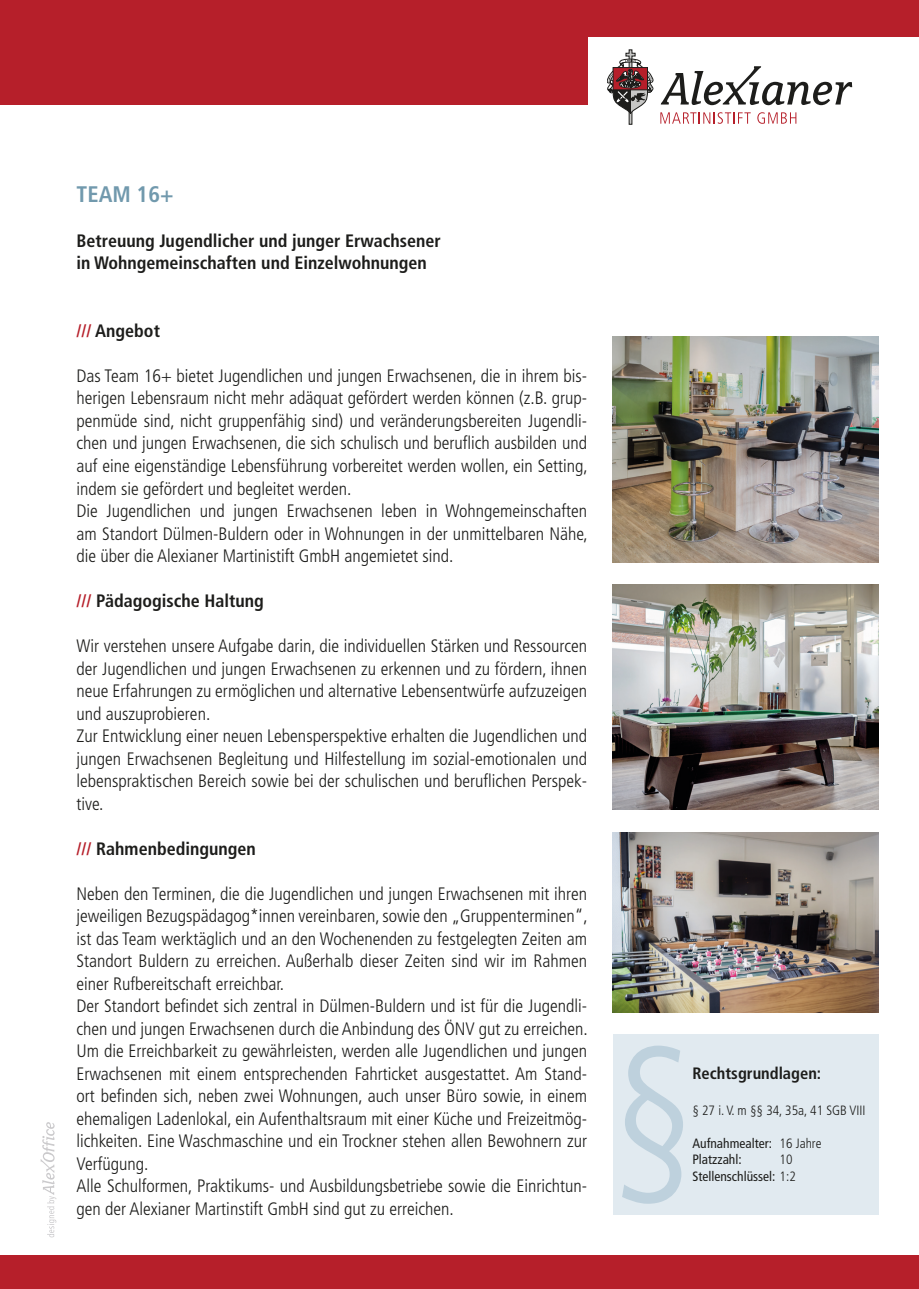
<style>
.page{position:relative;width:919px;height:1289px;background:#fff}
.page>*{position:absolute;margin:0;border:0;box-sizing:border-box;transform-origin:0 0}
.t1{font:300 condensed 189.3px "Frutiger LT Std";color:#bed1dd}
.t2{font:700 condensed 22.5px "Frutiger LT Std";color:#7199ad}
.t3{font:300 condensed 18px/22.5px "Frutiger LT Std";color:#1d1d1b}
.t4{font:700 condensed 18px/22.5px "Frutiger LT Std";color:#1d1d1b}
.t5{font:700 condensed 16.5px "Frutiger LT Std";color:#1d1d1b}
.t6{font:condensed 13.5px/16.5px "Frutiger LT Std";color:#1d1d1b}
.t7{font:300 condensed 13.5px "Frutiger LT Std";color:#1d1d1b}
.s1{color:#b61f2a}
.s2{font-weight:300}
</style>
<div class="page">
<div style="left:0;top:1255px;width:918px;height:33px;background:#b61f2a"></div>
<div style="left:0;top:0;width:918px;height:36px;background:#b61f2a"></div>
<div style="left:0;top:26px;width:587px;height:79px;background:#b61f2a"></div>
<svg style="left:660px;top:66px;width:192px;height:39px"></svg>
<svg style="left:607px;top:50px;width:46px;height:74px"></svg>
<svg style="left:660px;top:112px;width:90px;height:12px"></svg>
<svg style="left:757px;top:112px;width:39px;height:12px"></svg>
<svg style="left:41px;top:1122px;width:15px;height:115px"></svg>
<div style="left:612px;top:1034px;width:266px;height:180px;background:#e1eaf0"></div>
<img style="left:612px;top:337px;width:266px;height:225px">
<img style="left:612px;top:584px;width:266px;height:225px">
<img style="left:612px;top:832px;width:266px;height:180px">
<p class="t2" style="left:77px;top:181px;width:98px">TEAM 16+</p>
<p class="t4" style="left:77px;top:229px;width:366px">Betreuung Jugendlicher und junger Erwachsener in Wohngemeinschaften und Einzelwohnungen</p>
<p class="t4" style="left:77px;top:319px;width:85px"><span class="s1">///</span> Angebot</p>
<p class="t3" style="left:77px;top:365px;width:512px">Das Team 16+ bietet Jugendlichen und jungen Erwachsenen, die in ihrem bis&shy;herigen Lebensraum nicht mehr adäquat gefördert werden können (z.B. grup&shy;penmüde sind, nicht gruppenfähig sind) und veränderungsbereiten Jugendli&shy;chen und jungen Erwachsenen, die sich schulisch und beruflich ausbilden und auf eine eigenständige Lebensführung vorbereitet werden wollen, ein Setting, indem sie gefördert und begleitet werden.<br>Die Jugendlichen und jungen Erwachsenen leben in Wohngemeinschaften am Standort Dülmen-Buldern oder in Wohnungen in der unmittelbaren Nähe, die über die Alexianer Martinistift GmbH angemietet sind.</p>
<p class="t4" style="left:77px;top:589px;width:189px"><span class="s1">///</span> Pädagogische Haltung</p>
<p class="t3" style="left:77px;top:635px;width:512px">Wir verstehen unsere Aufgabe darin, die individuellen Stärken und Ressourcen der Jugendlichen und jungen Erwachsenen zu erkennen und zu fördern, ihnen neue Erfahrungen zu ermöglichen und alternative Lebensentwürfe aufzuzeigen und auszuprobieren.<br>Zur Entwicklung einer neuen Lebensperspektive erhalten die Jugendlichen und jungen Erwachsenen Begleitung und Hilfestellung im sozial-emotionalen und lebenspraktischen Bereich sowie bei der schulischen und beruflichen Perspek&shy;tive.</p>
<p class="t4" style="left:77px;top:837px;width:181px"><span class="s1">///</span> Rahmenbedingungen</p>
<p class="t3" style="left:77px;top:882px;width:512px">Neben den Terminen, die die Jugendlichen und jungen Erwachsenen mit ihren jeweiligen Bezugspädagog*innen vereinbaren, sowie den „Gruppenterminen“, ist das Team werktäglich und an den Wochenenden zu festgelegten Zeiten am Standort Buldern zu erreichen. Außerhalb dieser Zeiten sind wir im Rahmen einer Rufbereitschaft erreichbar.<br>Der Standort befindet sich zentral in Dülmen-Buldern und ist für die Jugendli&shy;chen und jungen Erwachsenen durch die Anbindung des ÖNV gut zu erreichen.<br>Um die Erreichbarkeit zu gewährleisten, werden alle Jugendlichen und jungen Erwachsenen mit einem entsprechenden Fahrticket ausgestattet. Am Stand&shy;ort befinden sich, neben zwei Wohnungen, auch unser Büro sowie, in einem ehemaligen Ladenlokal, ein Aufenthaltsraum mit einer Küche und Freizeitmög&shy;lichkeiten. Eine Waschmaschine und ein Trockner stehen allen Bewohnern zur Verfügung.<br>Alle Schulformen, Praktikums- und Ausbildungsbetriebe sowie die Einrichtun&shy;gen der Alexianer Martinstift GmbH sind gut zu erreichen.</p>
<h1 class="t1" style="left:607px;top:1006px;width:92px">§</h1>
<p class="t5" style="left:692px;top:1063px;width:130px">Rechtsgrundlagen:</p>
<p class="t7" style="left:692px;top:1102px;width:174px">§ 27 i. V. m §§ 34, 35a, 41 SGB VIII</p>
<p class="t6" style="left:692px;top:1134px;width:130px">Aufnahmealter: <span class="s2">16 Jahre<br></span>Platzzahl:</p>
<p class="t7" style="left:779px;top:1151px;width:14px">10</p>
<p class="t6" style="left:692px;top:1167px;width:105px">Stellenschlüssel: <span class="s2">1:2</span></p>
</div>
